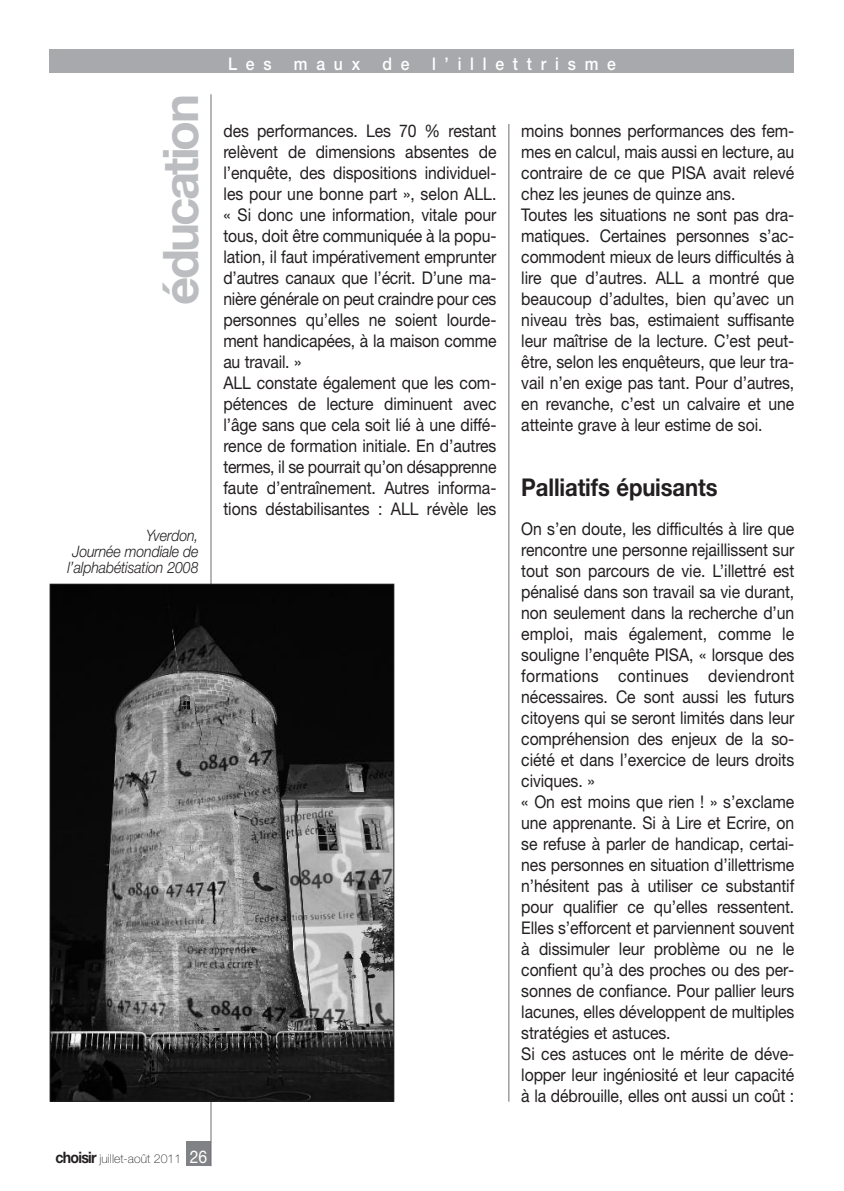
<style>
.page{position:relative;width:844px;height:1191px;background:#fff}
.page>*{position:absolute;margin:0;border:0;box-sizing:border-box;transform-origin:0 0}
.t1{font:700 49px "Helvetica Neue";letter-spacing:-.055em;color:#bcbdc0}
.t2{font:700 24.5px "Helvetica Neue";letter-spacing:-.005em;color:#231f20;scale:.9 1}
.t3{font:17.5px/21px "Helvetica Neue";letter-spacing:-.005em;color:#231f20;scale:.9 1}
.t4{font:500 17.5px "Helvetica Neue";letter-spacing:.555em;color:#fff;scale:.9 1}
.t5{font:17.5px "Helvetica Neue";color:#fff;scale:.9 1}
.t6{font:italic 300 15.75px/15.8px "Helvetica Neue";letter-spacing:-.01em;color:#231f20;text-align:right;scale:.9 1}
.t7{font:100 12.25px "Helvetica Neue";color:#231f20}
.s1{font-weight:700;font-size:15.75px}
</style>
<div class="page">
<div style="left:50px;top:50px;width:744px;height:23px;background:#a8a9ad"></div>
<hr style="left:508px;top:124px;width:1px;height:977px;background:#6c6d70">
<div style="left:186px;top:1141px;width:25px;height:25px;background:#808285"></div>
<hr style="left:210px;top:94px;width:1px;height:1072px;background:#6c6d70">
<img style="left:52px;top:586px;width:340px;height:513px">
<h1 class="t1" style="left:163px;top:305px;width:212px;rotate:-90deg">éducation</h1>
<p class="t6" style="left:67px;top:529px;width:147px">Yverdon,<br>Journée mondiale de l’alphabétisation 2008</p>
<p class="t4" style="left:228px;top:57px;width:50px">Les</p>
<p class="t4" style="left:294px;top:57px;width:75px">maux</p>
<p class="t4" style="left:382px;top:57px;width:32px">d e</p>
<p class="t4" style="left:432px;top:57px;width:206px">l’illettrisme</p>
<p class="t3" style="left:223px;top:121px;width:305px">des performances. Les 70 % restant relèvent de dimensions absentes de l’enquête, des dispositions individuel&shy;les pour une bonne part », selon ALL. « Si donc une information, vitale pour tous, doit être communiquée à la popu&shy;lation, il faut impérativement emprunter d’autres canaux que l’écrit. D’une ma&shy;nière générale on peut craindre pour ces personnes qu’elles ne soient lourde&shy;ment handicapées, à la maison comme au travail. »<br>ALL constate également que les com&shy;pétences de lecture diminuent avec l’âge sans que cela soit lié à une diffé&shy;rence de formation initiale. En d’autres termes, il se pourrait qu’on désapprenne faute d’entraînement. Autres informa&shy;tions déstabilisantes : ALL révèle les</p>
<p class="t3" style="left:521px;top:121px;width:305px">moins bonnes performances des fem&shy;mes en calcul, mais aussi en lecture, au contraire de ce que PISA avait relevé chez les jeunes de quinze ans.<br>Toutes les situations ne sont pas dra&shy;matiques. Certaines personnes s’ac&shy;commodent mieux de leurs difficultés à lire que d’autres. ALL a montré que beaucoup d’adultes, bien qu’avec un niveau très bas, estimaient suffisante leur maîtrise de la lecture. C’est peut&shy;être, selon les enquêteurs, que leur tra&shy;vail n’en exige pas tant. Pour d’autres, en revanche, c’est un calvaire et une atteinte grave à leur estime de soi.</p>
<h2 class="t2" style="left:521px;top:479px;width:219px">Palliatifs épuisants</h2>
<p class="t3" style="left:521px;top:520px;width:305px">On s’en doute, les difficultés à lire que rencontre une personne rejaillissent sur tout son parcours de vie. L’illettré est pénalisé dans son travail sa vie durant, non seulement dans la recherche d’un emploi, mais également, comme le souligne l’enquête PISA, « lorsque des formations continues deviendront nécessaires. Ce sont aussi les futurs citoyens qui se seront limités dans leur compréhension des enjeux de la so&shy;ciété et dans l’exercice de leurs droits civiques. »<br>« On est moins que rien ! » s’exclame une apprenante. Si à Lire et Ecrire, on se refuse à parler de handicap, certai&shy;nes personnes en situation d’illettrisme n’hésitent pas à utiliser ce substantif pour qualifier ce qu’elles ressentent.<br>Elles s’efforcent et parviennent souvent à dissimuler leur problème ou ne le confient qu’à des proches ou des per&shy;sonnes de confiance. Pour pallier leurs lacunes, elles développent de multiples stratégies et astuces.<br>Si ces astuces ont le mérite de déve&shy;lopper leur ingéniosité et leur capacité à la débrouille, elles ont aussi un coût :</p>
<p class="t7" style="left:56px;top:1153px;width:127px"><span class="s1">choisir</span> juillet-août 2011</p>
<p class="t5" style="left:190px;top:1150px;width:21px">26</p>
</div>
